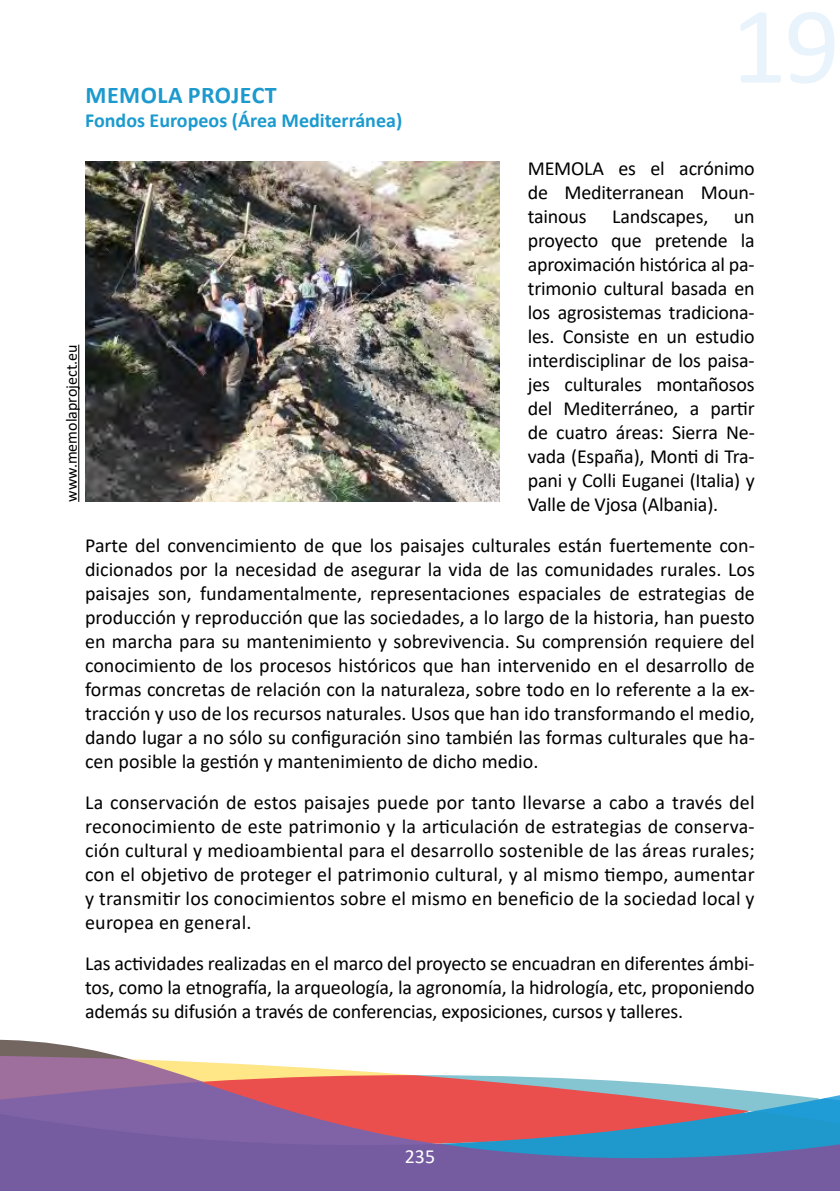
<style>
.page{position:relative;width:840px;height:1191px;background:#fff}
.page>*{position:absolute;margin:0;border:0;box-sizing:border-box;transform-origin:0 0}
.t1{font:110px "Calibri";color:#e9f3fc}
.t2{font:700 24px "Calibri";letter-spacing:.02em;color:#1c9ace}
.t3{font:20px/24px "Calibri";letter-spacing:-.01em;color:#000;text-align:justify}
.t4{font:700 20px "Calibri";color:#1c9ace}
.t5{font:20px "Calibri";color:#fff}
.t6{font:16px "Calibri";color:#000}
</style>
<div class="page">
<svg style="left:0;top:1039px;width:839px;height:64px"></svg>
<svg style="left:0;top:1103px;width:839px;height:58px;background:#826997"></svg>
<div style="left:0;top:1161px;width:839px;height:30px;background:#755ca1"></div>
<img style="left:85px;top:162px;width:414px;height:340px">
<hr style="left:78px;top:344px;width:1px;height:158px;background:#000">
<p class="t2" style="left:86px;top:78px;width:193px">MEMOLA PROJECT</p>
<p class="t4" style="left:85px;top:106px;width:318px">Fondos Europeos (Área Mediterránea)</p>
<h1 class="t1" style="left:730px;top:-30px;width:110px">19</h1>
<p class="t3" style="left:527px;top:156px;width:228px">MEMOLA es el acrónimo de Mediterranean Moun&shy;tainous</p>
<p class="t3" style="left:612px;top:204px;width:97px">Landscapes,</p>
<p class="t3" style="left:527px;top:204px;width:228px;text-indent:206px">un proyecto que pretende la aproximación histórica al pa&shy;trimonio cultural basada en los agrosistemas tradiciona&shy;les. Consiste en un estudio interdisciplinar de los paisa&shy;jes culturales montañosos del Mediterráneo, a partir de cuatro áreas: Sierra Ne&shy;vada (España), Monti di Tra&shy;pani y Colli Euganei (Italia) y Valle de Vjosa (Albania).</p>
<p class="t3" style="left:85px;top:533px;width:670px">Parte del convencimiento de que los paisajes culturales están fuertemente con&shy;dicionados por la necesidad de asegurar la vida de las comunidades rurales. Los paisajes son, fundamentalmente, representaciones espaciales de estrategias de producción y reproducción que las sociedades, a lo largo de la historia, han puesto en marcha para su mantenimiento y sobrevivencia. Su comprensión requiere del conocimiento de los procesos históricos que han intervenido en el desarrollo de formas concretas de relación con la naturaleza, sobre todo en lo referente a la ex&shy;tracción y uso de los recursos naturales. Usos que han ido transformando el medio, dando lugar a no sólo su configuración sino también las formas culturales que ha&shy;cen posible la gestión y mantenimiento de dicho medio.</p>
<p class="t3" style="left:85px;top:790px;width:670px">La conservación de estos paisajes puede por tanto llevarse a cabo a través del reconocimiento de este patrimonio y la articulación de estrategias de conserva&shy;ción cultural y medioambiental para el desarrollo sostenible de las áreas rurales; con el objetivo de proteger el patrimonio cultural, y al mismo tiempo, aumentar y transmitir los conocimientos sobre el mismo en beneficio de la sociedad local y europea en general.</p>
<p class="t3" style="left:85px;top:951px;width:670px">Las actividades realizadas en el marco del proyecto se encuadran en diferentes ámbi&shy;tos, como la etnografía, la arqueología, la agronomía, la hidrología, etc, proponiendo además su difusión a través de conferencias, exposiciones, cursos y talleres.</p>
<p class="t6" style="left:60px;top:502px;width:159px;rotate:-90deg">www.memolaproject.eu</p>
<p class="t5" style="left:404px;top:1142px;width:32px">235</p>
</div>
